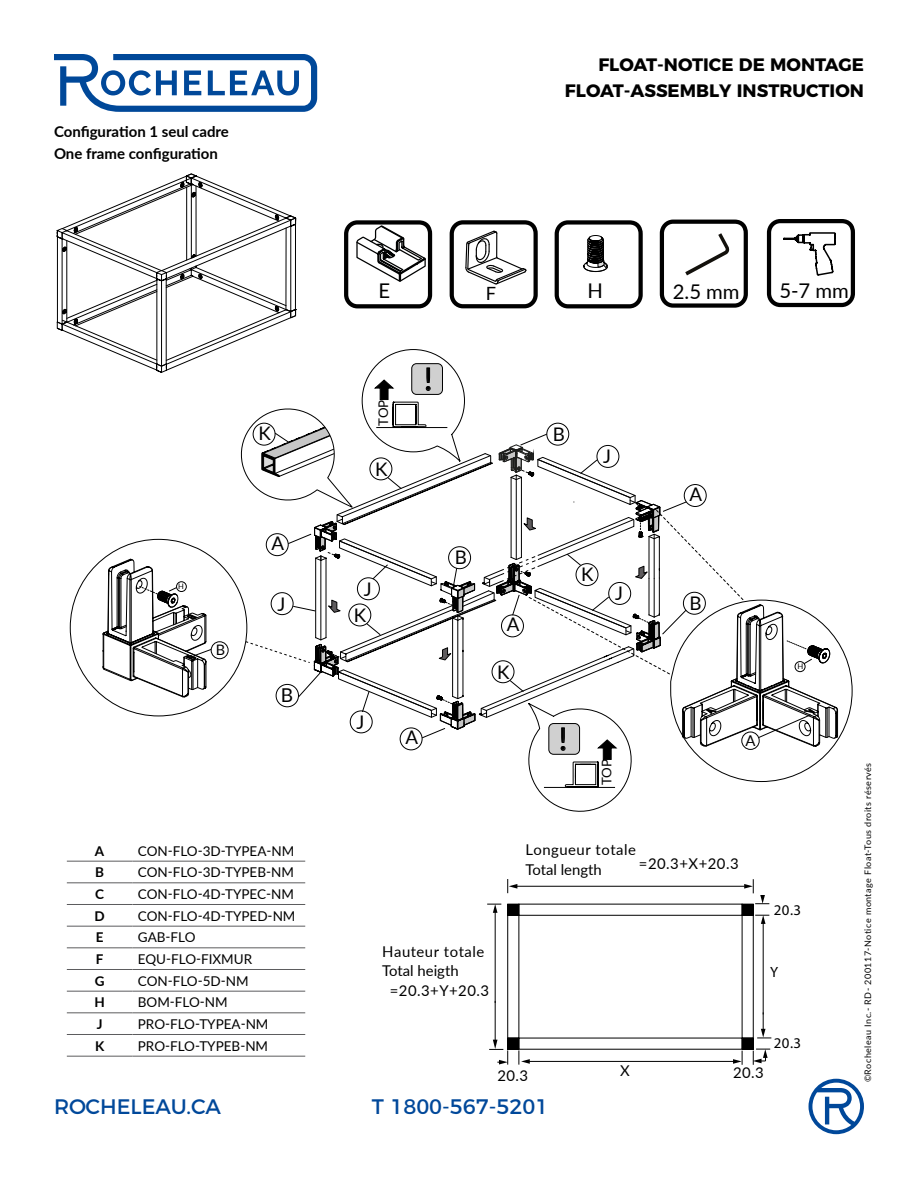
<style>
.page{position:relative;width:918px;height:1188px;background:#fff}
.page>*{position:absolute;margin:0;border:0;box-sizing:border-box;transform-origin:0 0}
.t1{font:31.05px "Lato";color:#000}
.t2{font:21px "Montserrat";color:#00489a}
.t3{font:20.25px "Lato";color:#000}
.t4{font:19.05px "Lato";color:#000}
.t5{font:18.75px/26px "Lato";color:#000;text-align:center}
.t6{font:18.3px "Lato";color:#000}
.t7{font:700 18px/25.7px "Montserrat";color:#000;text-align:right}
.t8{font:700 15px/21.3px "Lato";color:#000}
.t9{font:14.85px "Lato";letter-spacing:.035em;color:#000}
.t10{font:14.85px "Lato";color:#000}
.t11{font:14.85px "Myriad Pro";color:#000}
.t12{font:14.4px "Lato";color:#000}
.t13{font:13.5px "Lato";color:#000}
.t14{font:700 13.5px "Lato";color:#000}
.t15{font:13.35px "Lato";letter-spacing:-.015em;color:#000}
.t16{font:9px "Lato";letter-spacing:.05em;color:#000}
.t17{font:7.8px "Lato";color:#000}
.t18{font:7.5px "Lato";color:#000}
</style>
<div class="page">
<svg style="left:54px;top:54px;width:263px;height:58px"></svg>
<svg style="left:809px;top:1079px;width:55px;height:55px"></svg>
<hr style="left:67px;top:861px;width:65px;height:1px;background:#5c5c5e">
<hr style="left:132px;top:861px;width:173px;height:1px;background:#5c5c5e">
<hr style="left:67px;top:882px;width:65px;height:1px;background:#5c5c5e">
<hr style="left:132px;top:882px;width:173px;height:1px;background:#5c5c5e">
<hr style="left:67px;top:904px;width:65px;height:1px;background:#5c5c5e">
<hr style="left:132px;top:904px;width:173px;height:1px;background:#5c5c5e">
<hr style="left:67px;top:926px;width:65px;height:1px;background:#5c5c5e">
<hr style="left:132px;top:926px;width:173px;height:1px;background:#5c5c5e">
<hr style="left:67px;top:947px;width:65px;height:1px;background:#5c5c5e">
<hr style="left:132px;top:947px;width:173px;height:1px;background:#5c5c5e">
<hr style="left:67px;top:969px;width:65px;height:1px;background:#5c5c5e">
<hr style="left:132px;top:969px;width:173px;height:1px;background:#5c5c5e">
<hr style="left:67px;top:991px;width:65px;height:1px;background:#5c5c5e">
<hr style="left:132px;top:991px;width:173px;height:1px;background:#5c5c5e">
<hr style="left:67px;top:1012px;width:65px;height:1px;background:#5c5c5e">
<hr style="left:132px;top:1012px;width:173px;height:1px;background:#5c5c5e">
<hr style="left:67px;top:1034px;width:65px;height:1px;background:#5c5c5e">
<hr style="left:132px;top:1034px;width:173px;height:1px;background:#5c5c5e">
<hr style="left:67px;top:1056px;width:65px;height:1px;background:#5c5c5e">
<hr style="left:132px;top:1056px;width:173px;height:1px;background:#5c5c5e">
<div style="left:518px;top:904px;width:225px;height:12px;border:1px solid #000"></div>
<div style="left:742px;top:904px;width:11px;height:11px;background:#000"></div>
<div style="left:742px;top:904px;width:12px;height:12px;border:1px solid #000"></div>
<div style="left:508px;top:904px;width:11px;height:11px;background:#000"></div>
<div style="left:507px;top:904px;width:12px;height:12px;border:1px solid #000"></div>
<div style="left:742px;top:1038px;width:11px;height:11px;background:#000"></div>
<div style="left:742px;top:1038px;width:12px;height:12px;border:1px solid #000"></div>
<div style="left:508px;top:1038px;width:11px;height:11px;background:#000"></div>
<div style="left:507px;top:1038px;width:12px;height:12px;border:1px solid #000"></div>
<div style="left:507px;top:915px;width:12px;height:124px;border:1px solid #000"></div>
<svg style="left:733px;top:1051px;width:10px;height:14px"></svg>
<hr style="left:528px;top:1061px;width:206px;height:1px;background:#000">
<svg style="left:518px;top:1050px;width:12px;height:15px"></svg>
<hr style="left:516px;top:886px;width:229px;height:1px;background:#000">
<svg style="left:507px;top:879px;width:10px;height:14px"></svg>
<svg style="left:757px;top:1012px;width:14px;height:26px"></svg>
<hr style="left:763px;top:923px;width:1px;height:91px;background:#000">
<svg style="left:755px;top:915px;width:14px;height:9px"></svg>
<svg style="left:744px;top:879px;width:25px;height:25px"></svg>
<hr style="left:495px;top:1001px;width:1px;height:39px;background:#000">
<svg style="left:489px;top:1040px;width:19px;height:25px"></svg>
<hr style="left:495px;top:911px;width:1px;height:92px;background:#000">
<svg style="left:487px;top:904px;width:14px;height:9px"></svg>
<svg style="left:753px;top:1049px;width:17px;height:16px"></svg>
<svg style="left:56px;top:173px;width:797px;height:639px"></svg>
<p class="t8" style="left:54px;top:121px;width:176px">Configuration 1 seul cadre<br>One frame configuration</p>
<h3 class="t5" style="left:258px;top:419px;width:14px">K</h3>
<p class="t18" style="left:178px;top:581px;width:7px">H</p>
<p class="t12" style="left:216px;top:640px;width:11px">B</p>
<h3 class="t5" style="left:272px;top:530px;width:14px">A</h3>
<h3 class="t5" style="left:277px;top:590px;width:9px">J</h3>
<h3 class="t4" style="left:281px;top:682px;width:14px">B</h3>
<p class="t14" style="left:95px;top:841px;width:11px">A</p>
<p class="t13" style="left:138px;top:841px;width:158px">CON-FLO-3D-TYPEA-NM</p>
<p class="t14" style="left:95px;top:863px;width:10px">B</p>
<p class="t13" style="left:138px;top:863px;width:158px">CON-FLO-3D-TYPEB-NM</p>
<p class="t14" style="left:95px;top:884px;width:10px">C</p>
<p class="t13" style="left:138px;top:885px;width:158px">CON-FLO-4D-TYPEC-NM</p>
<p class="t14" style="left:95px;top:906px;width:12px">D</p>
<p class="t13" style="left:138px;top:906px;width:159px">CON-FLO-4D-TYPED-NM</p>
<p class="t14" style="left:96px;top:928px;width:9px">E</p>
<p class="t13" style="left:138px;top:928px;width:59px">GAB-FLO</p>
<p class="t14" style="left:96px;top:949px;width:9px">F</p>
<p class="t13" style="left:138px;top:950px;width:116px">EQU-FLO-FIXMUR</p>
<p class="t14" style="left:95px;top:971px;width:11px">G</p>
<p class="t13" style="left:138px;top:971px;width:112px">CON-FLO-5D-NM</p>
<p class="t14" style="left:94px;top:993px;width:12px">H</p>
<p class="t13" style="left:138px;top:993px;width:91px">BOM-FLO-NM</p>
<p class="t14" style="left:97px;top:1014px;width:7px">J</p>
<p class="t13" style="left:138px;top:1015px;width:132px">PRO-FLO-TYPEA-NM</p>
<p class="t14" style="left:95px;top:1036px;width:11px">K</p>
<p class="t13" style="left:138px;top:1036px;width:132px">PRO-FLO-TYPEB-NM</p>
<h3 class="t7" style="left:565px;top:51px;width:301px">FLOAT-NOTICE DE MONTAGE<br>FLOAT-ASSEMBLY INSTRUCTION</h3>
<h3 class="t3" style="left:379px;top:276px;width:13px">E</h3>
<h3 class="t6" style="left:486px;top:280px;width:12px">F</h3>
<h3 class="t3" style="left:587px;top:276px;width:17px">H</h3>
<h3 class="t3" style="left:673px;top:277px;width:68px">2.5 mm</h3>
<h3 class="t3" style="left:779px;top:276px;width:71px">5-7 mm</h3>
<p class="t15" style="left:374px;top:426px;width:28px;rotate:-90deg">TOP</p>
<h3 class="t5" style="left:375px;top:455px;width:14px">K</h3>
<h3 class="t5" style="left:354px;top:575px;width:19px">J<br>K</h3>
<h1 class="t1" style="left:424px;top:357px;width:10px">!</h1>
<h3 class="t5" style="left:455px;top:543px;width:14px">B</h3>
<h3 class="t5" style="left:357px;top:708px;width:9px">J</h3>
<h3 class="t5" style="left:405px;top:724px;width:14px">A</h3>
<h3 class="t5" style="left:507px;top:611px;width:14px">A</h3>
<h3 class="t5" style="left:497px;top:658px;width:14px">K</h3>
<h3 class="t5" style="left:553px;top:420px;width:14px">B</h3>
<h3 class="t5" style="left:603px;top:443px;width:9px">J</h3>
<h3 class="t5" style="left:581px;top:561px;width:14px">K</h3>
<h3 class="t5" style="left:615px;top:580px;width:9px">J</h3>
<p class="t15" style="left:597px;top:785px;width:28px;rotate:-90deg">TOP</p>
<h3 class="t5" style="left:690px;top:480px;width:14px">A</h3>
<h3 class="t5" style="left:690px;top:589px;width:14px">B</h3>
<p class="t9" style="left:745px;top:730px;width:12px">A</p>
<p class="t17" style="left:798px;top:661px;width:7px">H</p>
<p class="t9" style="left:382px;top:941px;width:103px">Hauteur totale</p>
<p class="t10" style="left:382px;top:960px;width:78px">Total heigth</p>
<p class="t9" style="left:390px;top:980px;width:101px">=20.3+Y+20.3</p>
<p class="t9" style="left:525px;top:839px;width:112px">Longueur totale</p>
<p class="t9" style="left:639px;top:853px;width:101px">=20.3+X+20.3</p>
<p class="t10" style="left:525px;top:859px;width:78px">Total length</p>
<p class="t11" style="left:774px;top:901px;width:29px">20.3</p>
<p class="t11" style="left:770px;top:963px;width:10px">Y</p>
<p class="t9" style="left:620px;top:1059px;width:11px">X</p>
<p class="t9" style="left:497px;top:1065px;width:32px">20.3</p>
<p class="t9" style="left:733px;top:1062px;width:32px">20.3</p>
<p class="t11" style="left:774px;top:1034px;width:29px">20.3</p>
<p class="t16" style="left:862px;top:1082px;width:321px;rotate:-90deg">©Rocheleau Inc.- RD- 200117-Notice montage Float-Tous droits réservés</p>
<h2 class="t2" style="left:54px;top:1090px;width:169px">ROCHELEAU.CA</h2>
<h2 class="t2" style="left:372px;top:1090px;width:178px">T 1800-567-5201</h2>
</div>
